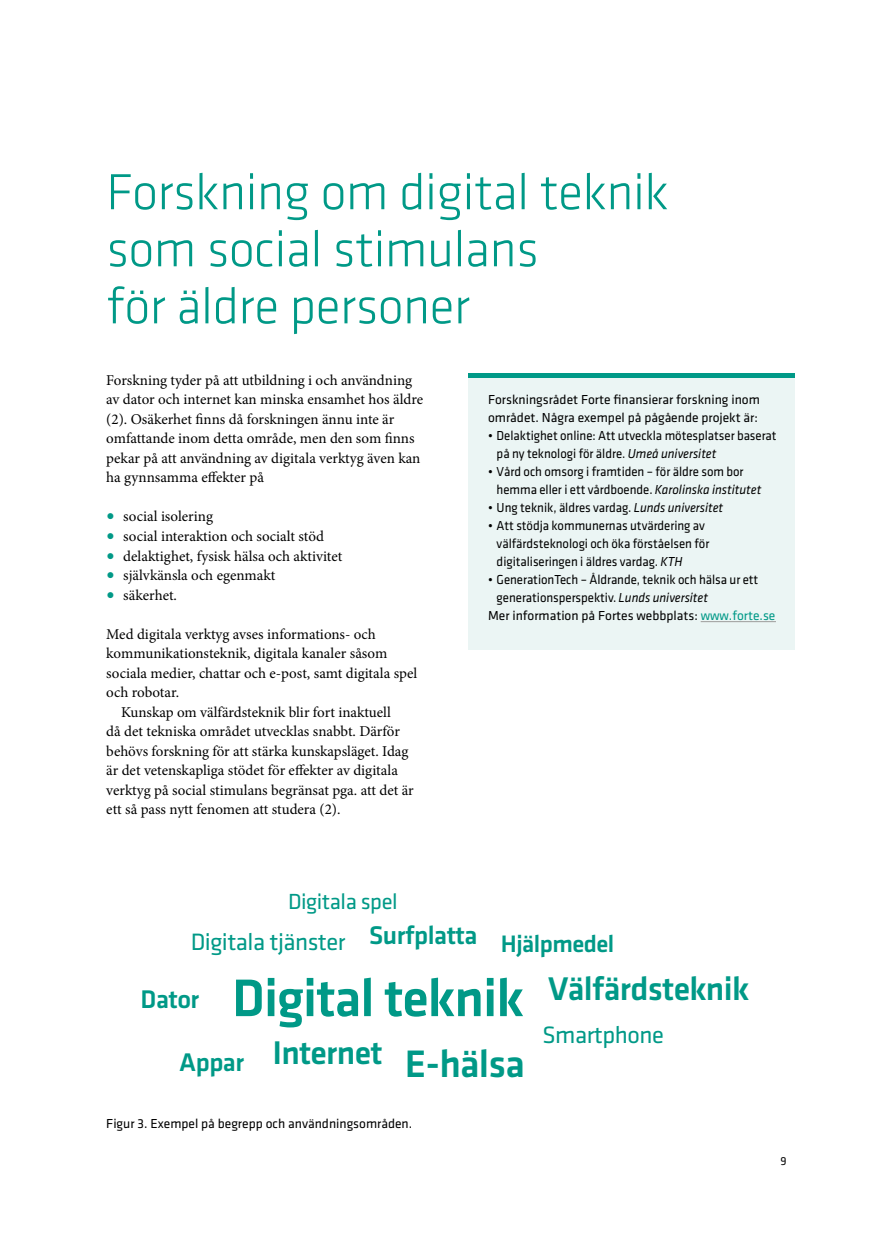
<style>
.page{position:relative;width:893px;height:1234px;background:#fff}
.page>*{position:absolute;margin:0;border:0;box-sizing:border-box;transform-origin:0 0}
.t1{font:300 52.5px/57px "Klavika Basic";letter-spacing:-.01em;color:#009987}
.t2{font:500 39.6px "Klavika Basic";letter-spacing:-.02em;color:#009987}
.t3{font:500 34.05px "Klavika Basic";letter-spacing:-.02em;color:#009987}
.t4{font:500 26.4px "Klavika Basic";letter-spacing:-.02em;color:#009987}
.t5{font:500 24.75px "Klavika Basic";letter-spacing:-.02em;color:#009987}
.t6{font:24.6px "Klavika Basic";letter-spacing:-.02em;color:#009987}
.t7{font:22.65px "Klavika Basic";letter-spacing:-.02em;color:#009987}
.t8{font:15px/19.5px "Minion Pro";color:#000}
.t9{font:13.5px/18px "Klavika Basic";color:#000;scale:.95 1}
.t10{font:13.5px/18px "Klavika Basic";color:#000}
.t11{font:12px "Klavika Basic";color:#000}
.s1{font-size:22.5px;color:#009987}
.s2{font-style:italic}
.s3{font-family:"Klavika";color:#009987}
.s4{font-size:54.75px}
</style>
<div class="page">
<div style="left:468px;top:373px;width:327px;height:276px;background:#ebf5f4"></div>
<hr style="left:701px;top:621px;width:75px;height:1px;background:#9d9d9c">
<div style="left:468px;top:373px;width:327px;height:5px;background:#009987"></div>
<p class="t1" style="left:106px;top:163px;width:564px">Forskning om digital teknik som social stimulans<br>för äldre personer</p>
<p class="t8" style="left:106px;top:370px;width:318px">Forskning tyder på att utbildning i och användning av dator och internet kan minska ensamhet hos äldre (2). Osäkerhet fnns då forskningen ännu inte är omfattande inom detta område, men den som fnns pekar på att användning av digitala verktyg även kan ha gynnsamma efekter på</p>
<p class="t8" style="left:106px;top:507px;width:108px"><span class="s1">•</span> social isolering</p>
<p class="t8" style="left:106px;top:526px;width:219px"><span class="s1">•</span> social interaktion och socialt stöd</p>
<p class="t8" style="left:106px;top:546px;width:238px"><span class="s1">•</span> delaktighet, fysisk hälsa och aktivitet</p>
<p class="t8" style="left:106px;top:565px;width:170px"><span class="s1">•</span> självkänsla och egenmakt</p>
<p class="t8" style="left:106px;top:585px;width:72px"><span class="s1">•</span> säkerhet.</p>
<p class="t8" style="left:106px;top:624px;width:313px">Med digitala verktyg avses informations- och kommunikationsteknik, digitala kanaler såsom sociala medier, chattar och e-post, samt digitala spel och robotar.</p>
<p class="t8" style="left:106px;top:702px;width:309px;text-indent:15px">Kunskap om välfärdsteknik blir fort inaktuell<br>då det tekniska området utvecklas snabbt. Därför behövs forskning för att stärka kunskapsläget. Idag är det vetenskapliga stödet för efekter av digitala verktyg på social stimulans begränsat pga. att det är ett så pass nytt fenomen att studera (2).</p>
<p class="t10" style="left:488px;top:389px;width:273px">Forskningsrådet Forte fnansierar forskning inom området. Några exempel på pågående projekt är:</p>
<p class="t9" style="left:497px;top:425px;width:296px;text-indent:-9px">• Delaktighet online: Att utveckla mötesplatser baserat på ny teknologi för äldre. <span class="s2">Umeå universitet</span></p>
<p class="t9" style="left:497px;top:461px;width:280px;text-indent:-9px">• Vård och omsorg i framtiden – för äldre som bor hemma eller i ett vårdboende. <span class="s2">Karolinska institutet</span></p>
<p class="t9" style="left:488px;top:497px;width:249px">• Ung teknik, äldres vardag. <span class="s2">Lunds universitet</span></p>
<p class="t9" style="left:497px;top:515px;width:225px;text-indent:-9px">• Att stödja kommunernas utvärdering av välfärdsteknologi och öka förståelsen för digitaliseringen i äldres vardag. <span class="s2">KTH</span></p>
<p class="t9" style="left:488px;top:569px;width:286px">• GenerationTech – Åldrande, teknik och hälsa ur ett</p>
<p class="t9" style="left:488px;top:587px;width:304px;text-indent:9px">generationsperspektiv. <span class="s2">Lunds universitet<br></span>Mer information på Fortes webbplats: <span class="s3">www.forte.se</span></p>
<p class="t7" style="left:288px;top:886px;width:111px">Digitala spel</p>
<p class="t6" style="left:191px;top:925px;width:288px">Digitala tjänster <sup>Surfplatta</sup></p>
<p class="t5" style="left:501px;top:926px;width:115px">Hjälpmedel</p>
<h1 class="t3" style="left:232px;top:965px;width:519px"><span class="s4">Digital teknik</span> Välfärdsteknik</h1>
<p class="t6" style="left:542px;top:1018px;width:123px">Smartphone</p>
<p class="t4" style="left:179px;top:1043px;width:66px">Appar</p>
<p class="t4" style="left:141px;top:980px;width:60px">Dator</p>
<p class="t3" style="left:272px;top:1028px;width:112px">Internet</p>
<p class="t2" style="left:405px;top:1036px;width:122px">E-hälsa</p>
<p class="t10" style="left:106px;top:1113px;width:307px">Figur 3. Exempel på begrepp och användningsområden.</p>
<p class="t11" style="left:780px;top:1153px;width:8px">9</p>
</div>
